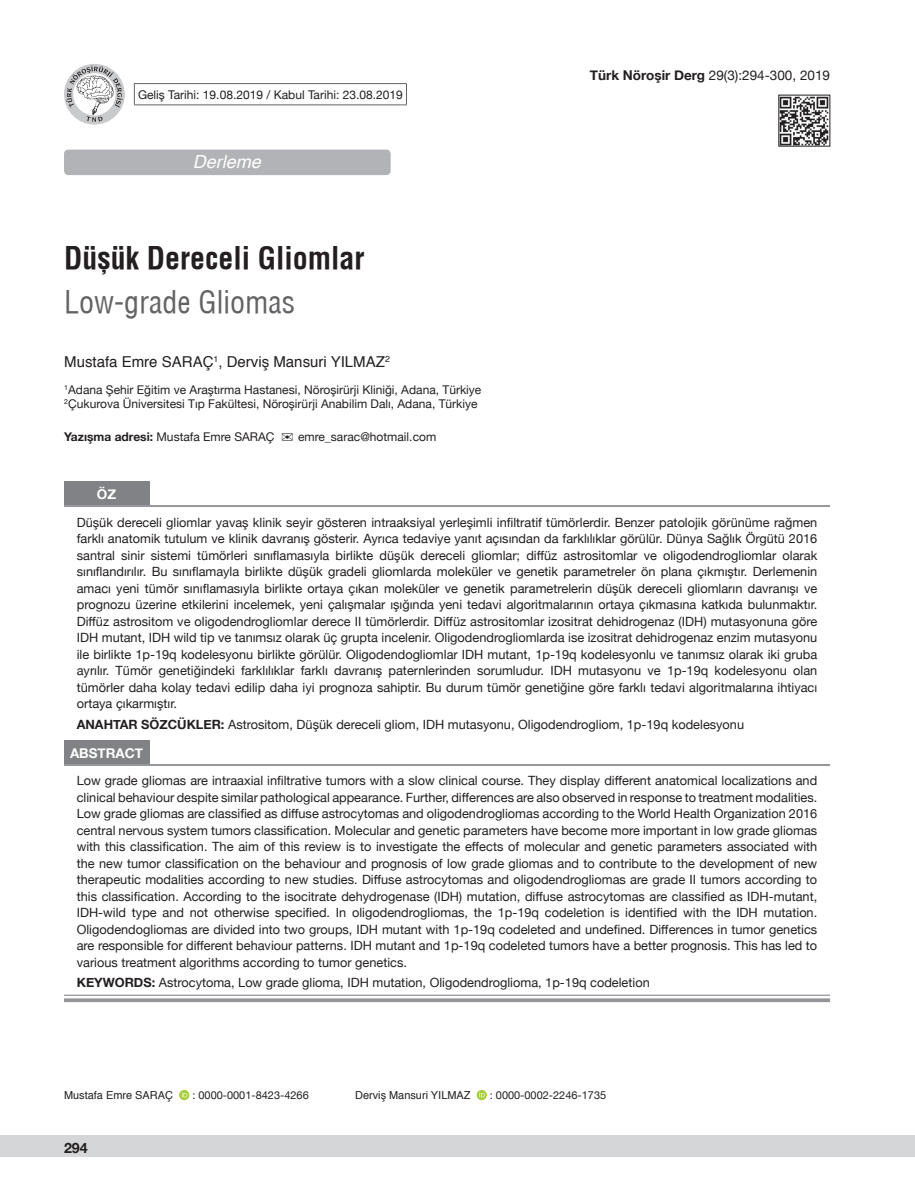
<style>
.page{position:relative;width:915px;height:1191px;background:#fff}
.page>*{position:absolute;margin:0;border:0;box-sizing:border-box;transform-origin:0 0}
.t1{font:700 30px "Helvetica Condens";color:#231f20}
.t2{font:30px "Helvetica Condensed";color:#636366}
.t3{font:italic 18px "Helvetica";color:#fff}
.t4{font:15px "Helvetica";color:#231f20}
.t5{font:700 14.25px "Helvetica Neue";color:#231f20}
.t6{font:13.5px "Helvetica Neue";color:#231f20}
.t7{font:700 13.5px "Helvetica Neue";color:#fff}
.t8{font:12.75px/16.5px "Helvetica Neue";color:#231f20;text-align:justify}
.t9{font:12px/14.4px "Helvetica Neue";color:#231f20}
.t10{font:10.95px "Helvetica Neue";color:#231f20}
.t11{font:10.95px "Helvetica";color:#231f20}
.s1{font-weight:700}
</style>
<div class="page">
<div style="left:0;top:1135px;width:914px;height:22px;background:#d5d6d8"></div>
<svg style="left:64px;top:64px;width:61px;height:61px"></svg>
<svg style="left:66px;top:66px;width:57px;height:56px"></svg>
<svg style="left:179px;top:1090px;width:10px;height:10px"></svg>
<svg style="left:182px;top:1091px;width:5px;height:6px"></svg>
<svg style="left:476px;top:1090px;width:10px;height:10px"></svg>
<svg style="left:479px;top:1091px;width:5px;height:6px"></svg>
<hr style="left:134px;top:83px;width:272px;height:1px;background:#636366">
<svg style="left:134px;top:84px;width:1px;height:20px"></svg>
<svg style="left:406px;top:84px;width:1px;height:20px"></svg>
<hr style="left:134px;top:104px;width:272px;height:1px;background:#636366">
<img style="left:780px;top:97px;width:47px;height:47px">
<div style="left:64px;top:150px;width:326px;height:25px;background:#b2b3b7;border-radius:4px"></div>
<div style="left:64px;top:740px;width:85px;height:24px;background:#808285"></div>
<hr style="left:64px;top:764px;width:765px;height:1px;background:#939598">
<hr style="left:64px;top:765px;width:765px;height:1px;background:#939598">
<hr style="left:64px;top:994px;width:765px;height:2px;background:#939598">
<svg style="left:64px;top:998px;width:765px;height:4px;background:#9d9fa1"></svg>
<div style="left:64px;top:482px;width:85px;height:23px;background:#808285"></div>
<hr style="left:64px;top:505px;width:765px;height:1px;background:#939598">
<hr style="left:64px;top:506px;width:765px;height:1px;background:#939598">
<p class="t9" style="left:138px;top:88px;width:266px">Geliş Tarihi: 19.08.2019 / Kabul Tarihi: 23.08.2019</p>
<h2 class="t3" style="left:193px;top:147px;width:70px">Derleme</h2>
<h1 class="t1" style="left:64px;top:240px;width:301px">Düşük Dereceli Gliomlar</h1>
<h1 class="t2" style="left:64px;top:283px;width:232px">Low-grade Gliomas</h1>
<p class="t4" style="left:64px;top:350px;width:327px">Mustafa Emre SARAÇ<sup>1</sup>, Derviş Mansuri YILMAZ<sup>2</sup></p>
<p class="t9" style="left:64px;top:383px;width:418px"><sup>1</sup>Adana Şehir Eğitim ve Araştırma Hastanesi, Nöroşirürji Kliniği, Adana, Türkiye<br><sup>2</sup>Çukurova Üniversitesi Tıp Fakültesi, Nöroşirürji Anabilim Dalı, Adana, Türkiye</p>
<p class="t9" style="left:64px;top:430px;width:212px"><span class="s1">Yazışma adresi:</span> Mustafa Emre SARAÇ</p>
<p class="t9" style="left:298px;top:430px;width:140px">emre_sarac@hotmail.com</p>
<p class="t6" style="left:589px;top:65px;width:241px"><span class="s1">Türk Nöroşir Derg</span> 29(3):294-300, 2019</p>
<p class="t7" style="left:97px;top:483px;width:21px">ÖZ</p>
<p class="t8" style="left:77px;top:514px;width:741px">Düşük dereceli gliomlar yavaş klinik seyir gösteren intraaksiyal yerleşimli infiltratif tümörlerdir. Benzer patolojik görünüme rağmen farklı anatomik tutulum ve klinik davranış gösterir. Ayrıca tedaviye yanıt açısından da farklılıklar görülür. Dünya Sağlık Örgütü 2016 santral sinir sistemi tümörleri sınıflamasıyla birlikte düşük dereceli gliomlar; diffüz astrositomlar ve oligodendrogliomlar olarak sınıflandırılır. Bu sınıflamayla birlikte düşük gradeli gliomlarda moleküler ve genetik parametreler ön plana çıkmıştır. Derlemenin amacı yeni tümör sınıflamasıyla birlikte ortaya çıkan moleküler ve genetik parametrelerin düşük dereceli gliomların davranışı ve prognozu üzerine etkilerini incelemek, yeni çalışmalar ışığında yeni tedavi algoritmalarının ortaya çıkmasına katkıda bulunmaktır.<br>Diffüz astrositom ve oligodendrogliomlar derece II tümörlerdir. Diffüz astrositomlar izositrat dehidrogenaz (IDH) mutasyonuna göre IDH mutant, IDH wild tip ve tanımsız olarak üç grupta incelenir. Oligodendrogliomlarda ise izositrat dehidrogenaz enzim mutasyonu ile birlikte 1p-19q kodelesyonu birlikte görülür. Oligodendogliomlar IDH mutant, 1p-19q kodelesyonlu ve tanımsız olarak iki gruba ayrılır. Tümör genetiğindeki farklılıklar farklı davranış paternlerinden sorumludur. IDH mutasyonu ve 1p-19q kodelesyonu olan tümörler daha kolay tedavi edilip daha iyi prognoza sahiptir. Bu durum tümör genetiğine göre farklı tedavi algoritmalarına ihtiyacı ortaya çıkarmıştır.</p>
<p class="t8" style="left:77px;top:717px;width:668px"><span class="s1">ANAHTAR SÖZCÜKLER:</span> Astrositom, Düşük dereceli gliom, IDH mutasyonu, Oligodendrogliom, 1p-19q kodelesyonu</p>
<p class="t7" style="left:70px;top:742px;width:75px">ABSTRACT</p>
<p class="t8" style="left:77px;top:773px;width:741px">Low grade gliomas are intraaxial infiltrative tumors with a slow clinical course. They display different anatomical localizations and clinical behaviour despite similar pathological appearance. Further, differences are also observed in response to treatment modalities.<br>Low grade gliomas are classified as diffuse astrocytomas and oligodendrogliomas according to the World Health Organization 2016 central nervous system tumors classification. Molecular and genetic parameters have become more important in low grade gliomas with this classification. The aim of this review is to investigate the effects of molecular and genetic parameters associated with the new tumor classification on the behaviour and prognosis of low grade gliomas and to contribute to the development of new therapeutic modalities according to new studies. Diffuse astrocytomas and oligodendrogliomas are grade II tumors according to this classification. According to the isocitrate dehydrogenase (IDH) mutation, diffuse astrocytomas are classified as IDH-mutant, IDH-wild type and not otherwise specified. In oligodendrogliomas, the 1p-19q codeletion is identified with the IDH mutation.<br>Oligodendogliomas are divided into two groups, IDH mutant with 1p-19q codeleted and undefined. Differences in tumor genetics are responsible for different behaviour patterns. IDH mutant and 1p-19q codeleted tumors have a better prognosis. This has led to various treatment algorithms according to tumor genetics.</p>
<p class="t8" style="left:77px;top:975px;width:574px"><span class="s1">KEYWORDS:</span> Astrocytoma, Low grade glioma, IDH mutation, Oligodendroglioma, 1p-19q codeletion</p>
<p class="t11" style="left:64px;top:1087px;width:110px">Mustafa Emre SARAÇ</p>
<p class="t10" style="left:192px;top:1087px;width:118px">: 0000-0001-8423-4266</p>
<p class="t11" style="left:355px;top:1087px;width:117px">Derviş Mansuri YILMAZ</p>
<p class="t10" style="left:489px;top:1087px;width:118px">: 0000-0002-2246-1735</p>
<p class="t5" style="left:64px;top:1137px;width:25px">294</p>
</div>
